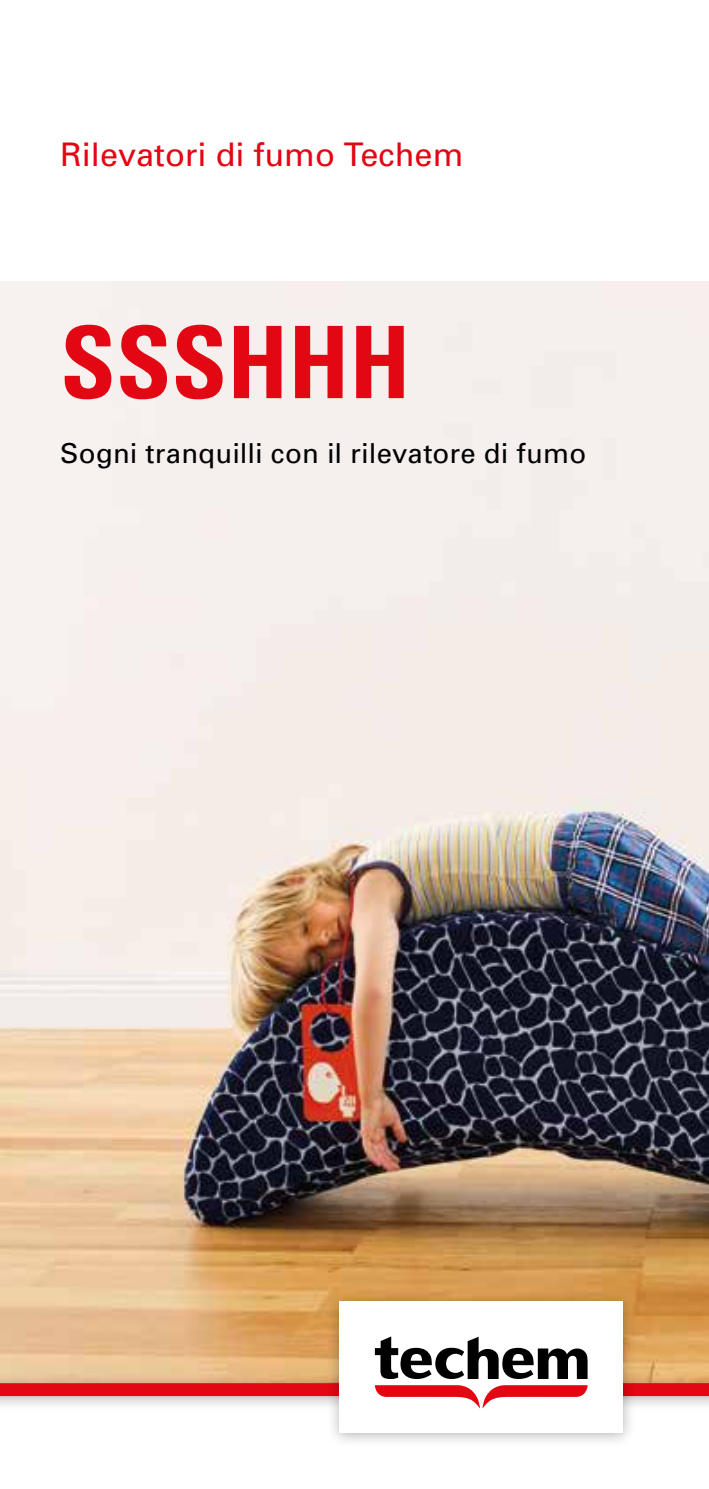
<style>
.page{position:relative;width:709px;height:1489px;background:#fff}
.page>*{position:absolute;margin:0;border:0;box-sizing:border-box;transform-origin:0 0}
.t1{font:700 condensed 100px "Univers";color:#e30613}
.t2{font:32.5px "Univers";color:#e30613}
.t3{font:27.5px "Univers";letter-spacing:.005em;color:#000}
</style>
<div class="page">
<img style="left:0;top:282px;width:709px;height:1054px">
<div style="left:326px;top:1289px;width:310px;height:158px;background:#000;opacity:.3"></div>
<div style="left:339px;top:1300px;width:284px;height:131px;background:#fff"></div>
<svg style="left:0;top:1336px;width:709px;height:72px"></svg>
<p class="t2" style="left:60px;top:136px;width:404px">Rilevatori di fumo Techem</p>
<h1 class="t1" style="left:60px;top:301px;width:352px">SSSHHH</h1>
<p class="t3" style="left:60px;top:437px;width:527px">Sogni tranquilli con il rilevatore di fumo</p>
</div>
